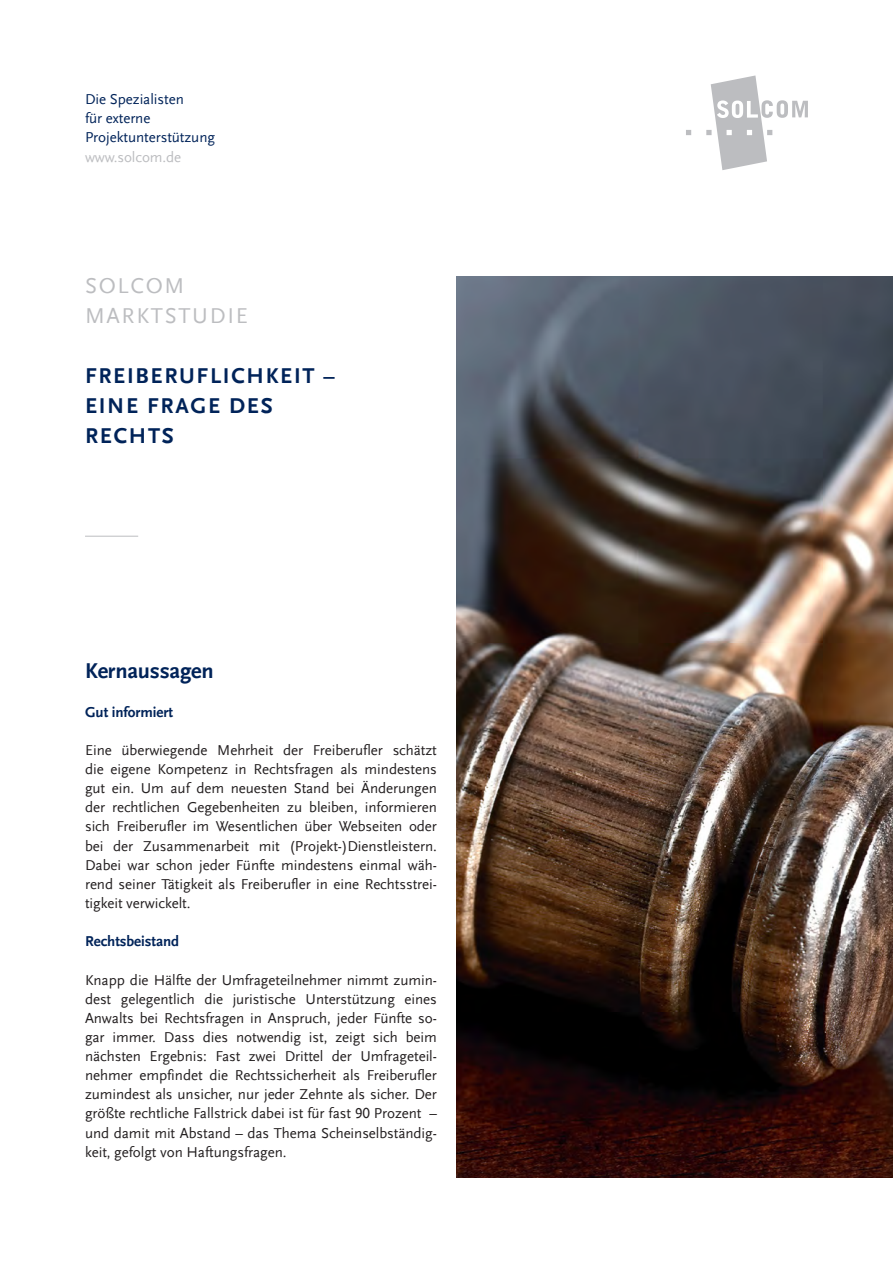
<style>
.page{position:relative;width:893px;height:1263px;background:#fff}
.page>*{position:absolute;margin:0;border:0;box-sizing:border-box;transform-origin:0 0}
.t1{font:700 22.5px/30px "Scala Sans LF";letter-spacing:.075em;color:#002359}
.t2{font:22.5px/30px "Scala Sans LF";letter-spacing:.075em;color:#bcbdc0}
.t3{font:700 22.5px "Scala Sans LF";letter-spacing:-.01em;color:#002359}
.t4{font:15px/19.2px "Scala Sans LF";letter-spacing:-.005em;color:#231f20;text-align:justify}
.t5{font:15px/19.2px "Scala Sans LF";letter-spacing:-.005em;color:#002359}
.t6{font:700 15px "Scala Sans LF";letter-spacing:-.005em;color:#002359}
.t7{font:15px "Scala Sans LF";letter-spacing:-.005em;color:#bcbdc0}
</style>
<div class="page">
<img style="left:456px;top:276px;width:437px;height:902px">
<svg style="left:686px;top:75px;width:122px;height:95px"></svg>
<hr style="left:85px;top:536px;width:53px;height:1px;background:#bcbdc0">
<p class="t5" style="left:85px;top:90px;width:132px">Die Spezialisten<br>für externe<br>Projektunterstützung</p>
<p class="t7" style="left:85px;top:149px;width:98px">www.solcom.de</p>
<h1 class="t2" style="left:85px;top:271px;width:164px">SOLCOM<br>MARKTSTUDIE</h1>
<h1 class="t1" style="left:85px;top:361px;width:251px">FREIBERUFLICHKEIT –<br>EINE FRAGE DES<br>RECHTS</h1>
<h1 class="t3" style="left:85px;top:658px;width:130px">Kernaussagen</h1>
<p class="t6" style="left:85px;top:703px;width:90px">Gut informiert</p>
<p class="t4" style="left:85px;top:741px;width:353px">Eine überwiegende Mehrheit der Freiberufler schätzt die eigene Kompetenz in Rechtsfragen als mindestens gut ein. Um auf dem neuesten Stand bei Änderungen der rechtlichen Gegebenheiten zu bleiben, informieren sich Freiberufler im Wesentlichen über Webseiten oder bei der Zusammenarbeit mit (Projekt-)Dienstleistern.<br>Dabei war schon jeder Fünfte mindestens einmal wäh&shy;rend seiner Tätigkeit als Freiberufler in eine Rechtsstrei&shy;tigkeit verwickelt.</p>
<p class="t6" style="left:85px;top:933px;width:96px">Rechtsbeistand</p>
<p class="t4" style="left:85px;top:970px;width:353px">Knapp die Hälfte der Umfrageteilnehmer nimmt zumin&shy;dest gelegentlich die juristische Unterstützung eines Anwalts bei Rechtsfragen in Anspruch, jeder Fünfte so&shy;gar immer. Dass dies notwendig ist, zeigt sich beim nächsten Ergebnis: Fast zwei Drittel der Umfrageteil&shy;nehmer empfindet die Rechtssicherheit als Freiberufler zumindest als unsicher, nur jeder Zehnte als sicher. Der größte rechtliche Fallstrick dabei ist für fast 90 Prozent – und damit mit Abstand – das Thema Scheinselbständig&shy;keit, gefolgt von Haftungsfragen.</p>
</div>
